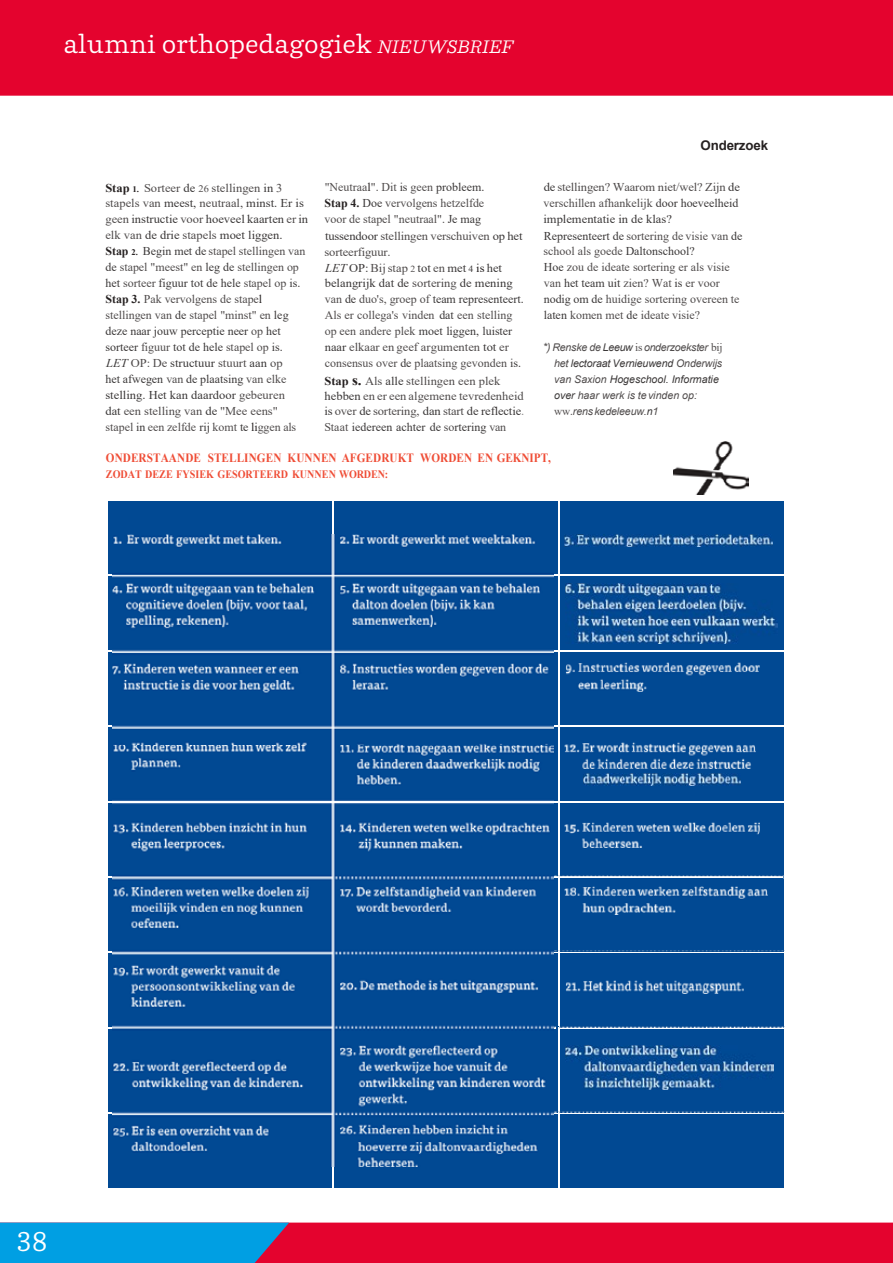
<style>
.page{position:relative;width:893px;height:1263px;background:#fff}
.page>*{position:absolute;margin:0;border:0;box-sizing:border-box;transform-origin:0 0}
.t1{font:27px "Parry";color:#fff}
.t2{font:25.5px "Parry";letter-spacing:.02em;color:#fff}
.t3{font:700 13.35px "Arial";letter-spacing:-.01em;color:#262121}
.t4{font:700 12.6px "Times New Roman";letter-spacing:.01em;color:#ef4d36;scale:.89 1}
.t5{font:12px/15.9px "Times New Roman";color:#4f4b4b;scale:1.05 1}
.t6{font:12px/16px "Times New Roman";color:#4f4b4b}
.t7{font:700 11.25px "Times New Roman";letter-spacing:.005em;color:#ef4d36;scale:.89 1}
.t8{font:italic 10.65px/15.9px "Arial";letter-spacing:-.01em;color:#4f4b4b}
.s1{font-style:italic;font-size:17.85px}
.s2{color:#3b3838}
.s3{font-size:11.25px}
.s4{font-family:"Times New Roman";font-style:normal;font-size:11.25px}
.s5{font-weight:700;color:#262121}
.s6{font-weight:700;font-size:8.55px;color:#262121}
.s7{font-size:9.9px}
.s8{color:#262121}
.s9{font-style:italic;color:#3b3838}
.s10{font-size:9.3px}
.s11{font-size:9.3px;color:#3b3838}
.s12{font-weight:700;font-size:14.55px;color:#262121}
.s13{color:#878585}
</style>
<div class="page">
<svg style="left:0;top:1222px;width:893px;height:41px;background:#9f3566"></svg>
<div style="left:0;top:0;width:893px;height:96px;background:#e4032e"></div>
<div style="left:108px;top:501px;width:224px;height:15px;background:#014993"></div>
<div style="left:108px;top:516px;width:224px;height:19px;background:#014993"></div>
<div style="left:334px;top:501px;width:224px;height:15px;background:#014993"></div>
<div style="left:334px;top:516px;width:224px;height:19px;background:#014993"></div>
<div style="left:334px;top:535px;width:224px;height:12px;background:#014993"></div>
<div style="left:560px;top:501px;width:224px;height:73px;background:#014993"></div>
<div style="left:108px;top:576px;width:224px;height:7px;background:#014993"></div>
<div style="left:334px;top:576px;width:224px;height:7px;background:#014993"></div>
<div style="left:334px;top:583px;width:224px;height:43px;background:#014993"></div>
<div style="left:560px;top:576px;width:224px;height:74px;background:#014993"></div>
<div style="left:334px;top:652px;width:224px;height:11px;background:#014993"></div>
<div style="left:334px;top:663px;width:224px;height:25px;background:#014993"></div>
<div style="left:560px;top:652px;width:224px;height:73px;background:#014993"></div>
<div style="left:108px;top:751px;width:224px;height:7px;background:#014993"></div>
<div style="left:334px;top:727px;width:224px;height:15px;background:#014993"></div>
<div style="left:334px;top:742px;width:224px;height:42px;background:#014993"></div>
<div style="left:560px;top:727px;width:224px;height:74px;background:#014993"></div>
<div style="left:334px;top:803px;width:224px;height:19px;background:#014993"></div>
<div style="left:334px;top:822px;width:224px;height:28px;background:#014993"></div>
<div style="left:560px;top:803px;width:224px;height:73px;background:#014993"></div>
<div style="left:108px;top:878px;width:224px;height:8px;background:#014993"></div>
<div style="left:334px;top:878px;width:224px;height:8px;background:#014993"></div>
<div style="left:334px;top:886px;width:224px;height:25px;background:#014993"></div>
<div style="left:560px;top:878px;width:224px;height:73px;background:#014993"></div>
<img style="left:553px;top:874px;width:231px;height:5px">
<hr style="left:558px;top:878px;width:2px;height:73px;background:#fff">
<div style="left:334px;top:953px;width:224px;height:28px;background:#014993"></div>
<div style="left:334px;top:981px;width:224px;height:12px;background:#014993"></div>
<div style="left:560px;top:953px;width:224px;height:74px;background:#014993"></div>
<img style="left:553px;top:950px;width:232px;height:5px">
<hr style="left:558px;top:953px;width:2px;height:74px;background:#fff">
<hr style="left:784px;top:953px;width:2px;height:74px;background:#fff">
<div style="left:334px;top:1029px;width:224px;height:16px;background:#014993"></div>
<div style="left:334px;top:1045px;width:224px;height:60px;background:#014993"></div>
<div style="left:560px;top:1029px;width:224px;height:83px;background:#014993"></div>
<img style="left:553px;top:1025px;width:232px;height:4px">
<div style="left:108px;top:1114px;width:224px;height:74px;background:#014993"></div>
<div style="left:334px;top:1114px;width:224px;height:74px;background:#014993"></div>
<div style="left:560px;top:1114px;width:224px;height:74px;background:#014993"></div>
<img style="left:553px;top:1111px;width:232px;height:5px">
<hr style="left:558px;top:1114px;width:2px;height:76px;background:#fff">
<hr style="left:784px;top:1114px;width:2px;height:76px;background:#fff">
<img style="left:112px;top:534px;width:441px;height:633px">
<img style="left:565px;top:1045px;width:208px;height:45px">
<img style="left:565px;top:534px;width:207px;height:12px">
<img style="left:565px;top:886px;width:202px;height:28px">
<img style="left:566px;top:981px;width:177px;height:12px">
<img style="left:565px;top:583px;width:212px;height:60px">
<img style="left:584px;top:773px;width:157px;height:13px">
<img style="left:565px;top:742px;width:191px;height:26px">
<img style="left:565px;top:663px;width:194px;height:28px">
<img style="left:565px;top:822px;width:195px;height:26px">
<img style="left:674px;top:442px;width:74px;height:53px">
<h2 class="t2" style="left:64px;top:28px;width:451px">alumni orthopedagogiek <span class="s1">NIEUWSBRIEF</span></h2>
<p class="t3" style="left:700px;top:136px;width:69px">Onderzoek</p>
<p class="t5" style="left:543px;top:179px;width:191px"><span class="s2">de</span> stellingen? Waarom niet/wel? Zijn <span class="s2">de </span>verschillen afhankelijk <span class="s2">door hoeveelheid implementatie in de klas?<br>Representeert de</span> sortering de visie van <span class="s2">de </span>school als goede <span class="s2">Daltonschool?<br>Hoe</span> zou de ideate sortering er als visie van <span class="s2">het team uit</span> zien? Wat <span class="s2">is</span> er voor <span class="s2">nodig om de</span> huidige sortering overeen te <span class="s2">laten</span> komen met <span class="s2">de</span> ideate visie?</p>
<p class="t8" style="left:554px;top:339px;width:170px;text-indent:-11px"><span class="s3">*)</span> Renske de <span class="s2">Leeuw</span> <span class="s4">is</span> onderzoekster <span class="s4">bij </span>het <span class="s2">lectoraat Vernieuwend</span> Onderwijs van Saxion <span class="s2">Hogeschool. Informatie over</span> haar werk is te vinden op: <span class="s4">ww.</span>rens kedeleeuw.<span class="s2">n</span>1</p>
<p class="t4" style="left:106px;top:449px;width:501px">ONDERSTAANDE STELLINGEN KUNNEN AFGEDRUKT WORDEN EN GEKNIPT,</p>
<p class="t7" style="left:106px;top:466px;width:319px">ZODAT DEZE FYSIEK GESORTEERD KUNNEN WORDEN:</p>
<p class="t5" style="left:105px;top:179px;width:195px"><span class="s5">Stap</span> <span class="s6">1.</span> Sorteer <span class="s2">de</span> <span class="s7">26</span> stellingen <span class="s2">in</span> 3 stapels van <span class="s2">meest,</span> neutraal, <span class="s2">minst. Er is </span>geen <span class="s2">instructie</span> voor <span class="s2">hoeveel kaarten</span> er <span class="s2">in </span>elk van <span class="s2">de drie</span> stapels <span class="s2">moet liggen.<br></span><span class="s5">Stap</span> <span class="s6">2.</span> <span class="s2">Begin met de</span> stapel stellingen van <span class="s2">de</span> stapel "meest" en <span class="s2">leg de</span> stellingen op <span class="s2">het</span> sorteer <span class="s2">figuur tot de hele</span> stapel op <span class="s2">is.<br></span><span class="s5">Stap 3.</span> Pak vervolgens de stape<span class="s8">l </span>stellingen van <span class="s2">de</span> stapel "minst" en <span class="s2">leg deze naar jouw perceptie neer</span> op <span class="s2">het sorteer</span> figuur <span class="s2">tot de hele</span> stapel op <span class="s2">is.<br></span><span class="s9">LET</span> OP: De <span class="s2">structuur</span> stuurt <span class="s2">aan</span> op<br><span class="s2">het afwegen</span> van <span class="s2">de plaatsing</span> van elke <span class="s2">stelling. Het kan daardoor</span> gebeuren<br><span class="s2">dat</span> een stelling van <span class="s2">de</span> "Mee eens" stapel <span class="s2">in</span> een zelfde <span class="s2">rij</span> komt <span class="s2">te</span> <span class="s8">li</span>ggen als</p>
<p class="t6" style="left:324px;top:179px;width:201px">"Neutraa<span class="s8">l</span>". Dit <span class="s2">is</span> geen <span class="s2">probleem.<br></span><span class="s5">Stap 4.</span> <span class="s2">Doe</span> vervolgens hetzelfde<br>voor de stapel "neutraal". <span class="s2">Je mag tussendoor</span> stellingen verschuiven <span class="s2">op het </span>sorteerfiguur.<br><span class="s9">LET</span> <span class="s2">OP:</span> Bij stap <span class="s10">2</span> <span class="s2">tot</span> en <span class="s2">met</span> <span class="s11">4</span> <span class="s8">is</span> <span class="s2">het belangrijk dat de</span> sortering <span class="s2">de mening </span>van <span class="s2">de</span> duo's, groep of <span class="s2">team representeert.<br></span>Als er collega's vinden <span class="s2">dat</span> een stelling op een andere plek <span class="s2">moet liggen, luister naar</span> elkaar en geef argumenten <span class="s2">tot</span> er consensus over <span class="s2">de</span> plaatsing gevonden <span class="s2">is.</span></p>
<p class="t5" style="left:324px;top:372px;width:192px;line-height:15.5px"><span class="s5">Stap</span> <span class="s12">s.</span> Als <span class="s2">alle</span> stellingen een plek <span class="s2">hebben</span> en er een algemene tevredenheid <span class="s2">is</span> over <span class="s2">de</span> sortering, <span class="s2">dan</span> start <span class="s2">de reflectie</span><span class="s13">.<br></span>Staat <span class="s2">iedereen achter de</span> so<span class="s2">rtering</span> van</p>
<h1 class="t1" style="left:16px;top:1224px;width:34px">38</h1>
</div>
